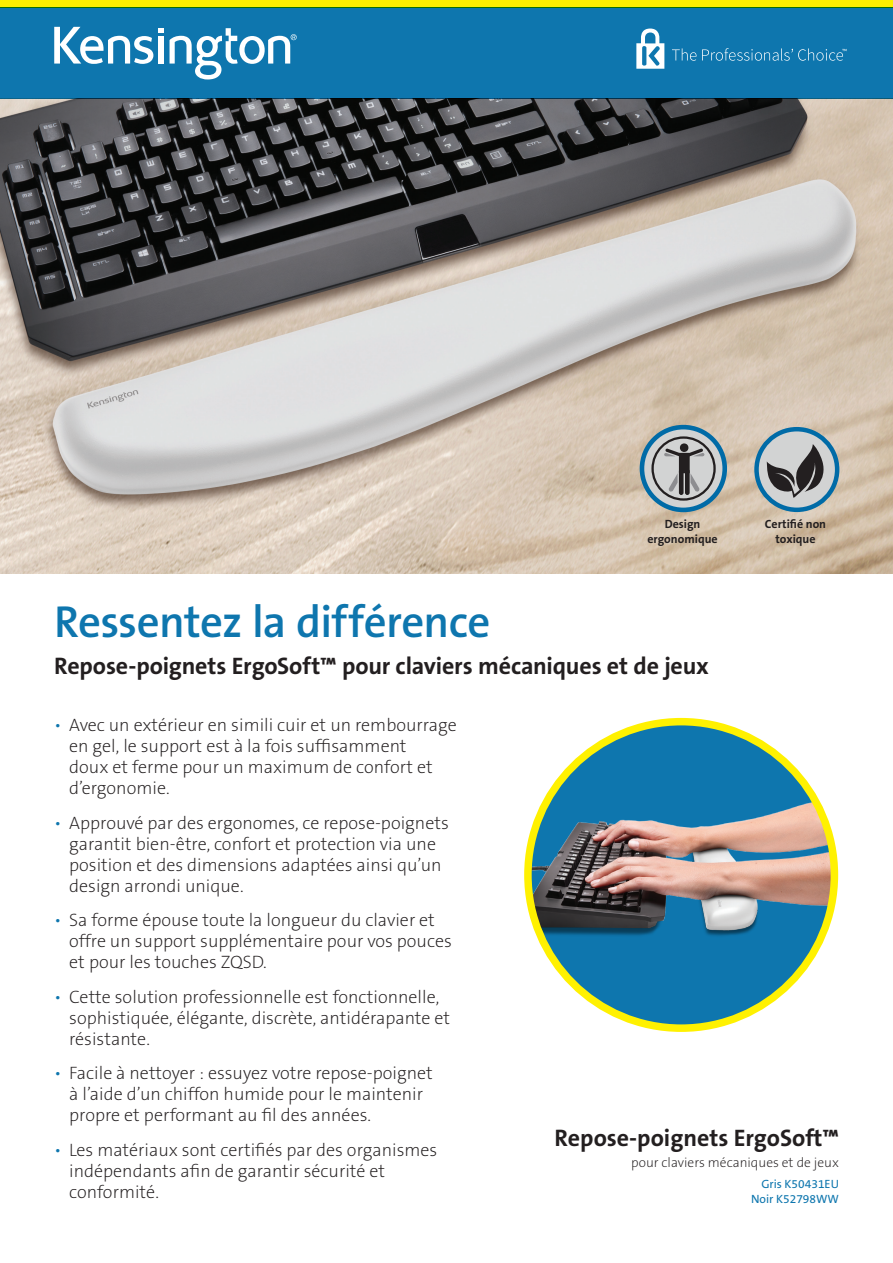
<style>
.page{position:relative;width:893px;height:1263px;background:#fff}
.page>*{position:absolute;margin:0;border:0;box-sizing:border-box;transform-origin:0 0}
.Headline{font:45px "The Sans KENSINGTON6 SB";letter-spacing:-.015em;color:#0e76ae}
.Subhead{font:24px "The Sans KENSINGTON7 Bd";letter-spacing:-.005em;color:#231f20}
.Product{font:24px "The Sans KENSINGTON7 Bd";color:#231f20}
.t1{font:18px/21px "The Sans KENSINGTON2 XL";color:#231f20}
.Sub_Product{font:13.5px "The Sans KENSINGTON2 XL";color:#231f20}
.Icon{font:12px/15px "The Sans KENSINGTON7 Bd";color:#231f20;text-align:center}
.SKU{font:12px "The Sans KENSINGTON5 Rg";color:#0e76ae}
.t2{font:11.55px/13.8px "The Sans KENSINGTON7 Bd";color:#231f20;text-align:center}
.t3{font:11.25px/13.5px "The Sans KENSINGTON7 Bd";color:#231f20;text-align:center}
.s1{color:#0e76ae}
</style>
<div class="page">
<img style="left:0;top:99px;width:893px;height:475px">
<div style="left:0;top:8px;width:893px;height:91px;background:#0e76ae"></div>
<svg style="left:170px;top:28px;width:127px;height:51px"></svg>
<svg style="left:54px;top:27px;width:110px;height:37px"></svg>
<div style="left:0;top:0;width:893px;height:8px;background:#fcee01"></div>
<svg style="left:672px;top:48px;width:24px;height:13px"></svg>
<svg style="left:702px;top:48px;width:144px;height:13px"></svg>
<svg style="left:636px;top:29px;width:28px;height:40px"></svg>
<svg style="left:642px;top:427px;width:83px;height:83px;background:#b0bbc0"></svg>
<div style="left:640px;top:425px;width:87px;height:87px;border:5px solid #006ba7;border-radius:50%"></div>
<div style="left:651px;top:436px;width:65px;height:65px;border:2px solid #231f20;border-radius:50%"></div>
<div style="left:679px;top:453px;width:11px;height:20px;background:#231f20"></div>
<hr style="left:679px;top:469px;width:4px;height:26px;background:#231f20;border-radius:2px">
<div style="left:685px;top:469px;width:5px;height:26px;background:#231f20;border-radius:2px"></div>
<svg style="left:668px;top:473px;width:10px;height:19px"></svg>
<svg style="left:690px;top:473px;width:10px;height:19px"></svg>
<svg style="left:664px;top:443px;width:41px;height:14px"></svg>
<svg style="left:756px;top:429px;width:81px;height:81px;background:#a6bdc9"></svg>
<div style="left:754px;top:427px;width:85px;height:85px;border:4px solid #006ba7;border-radius:50%"></div>
<svg style="left:767px;top:444px;width:58px;height:54px;background:#898889"></svg>
<div style="left:528px;top:722px;width:306px;height:306px;background:#0e76ae;border-radius:50%"></div>
<img style="left:528px;top:772px;width:306px;height:187px">
<div style="left:524px;top:718px;width:314px;height:314px;border:8px solid #fff101;border-radius:50%"></div>
<p class="Icon" style="left:647px;top:517px;width:72px">Design ergonomique</p>
<p class="Icon" style="left:765px;top:517px;width:63px">Certifié non toxique</p>
<p class="t2" style="left:658px;top:518px;width:55px">Ergonomic<br>Design</p>
<p class="t3" style="left:772px;top:517px;width:51px">Non-Toxic<br>Certified</p>
<p class="Headline" style="left:54px;top:598px;width:438px">Ressentez la différence</p>
<p class="Subhead" style="left:54px;top:653px;width:656px">Repose-poignets ErgoSoft™ pour claviers mécaniques et de jeux</p>
<p class="t1" style="left:69px;top:715px;width:389px;text-indent:-15px"><span class="s1">•</span> Avec un extérieur en simili cuir et un rembourrage en gel, le support est à la fois suffisamment<br>doux et ferme pour un maximum de confort et d’ergonomie.</p>
<p class="t1" style="left:69px;top:813px;width:381px;text-indent:-15px"><span class="s1">•</span> Approuvé par des ergonomes, ce repose-poignets garantit bien-être, confort et protection via une position et des dimensions adaptées ainsi qu’un design arrondi unique.</p>
<p class="t1" style="left:69px;top:910px;width:384px;text-indent:-15px"><span class="s1">•</span> Sa forme épouse toute la longueur du clavier et offre un support supplémentaire pour vos pouces et pour les touches ZQSD.</p>
<p class="t1" style="left:69px;top:987px;width:382px;text-indent:-15px"><span class="s1">•</span> Cette solution professionnelle est fonctionnelle, sophistiquée, élégante, discrète, antidérapante et résistante.</p>
<p class="t1" style="left:69px;top:1063px;width:365px;text-indent:-15px"><span class="s1">•</span> Facile à nettoyer : essuyez votre repose-poignet à l’aide d’un chiffon humide pour le maintenir propre et performant au fil des années.</p>
<p class="t1" style="left:69px;top:1140px;width:370px;text-indent:-15px"><span class="s1">•</span> Les matériaux sont certifiés par des organismes indépendants afin de garantir sécurité et conformité.</p>
<p class="Product" style="left:555px;top:1124px;width:286px">Repose-poignets ErgoSoft™</p>
<p class="Sub_Product" style="left:631px;top:1155px;width:209px">pour claviers mécaniques et de jeux</p>
<p class="SKU" style="left:761px;top:1178px;width:79px">Gris K50431EU</p>
<p class="SKU" style="left:751px;top:1193px;width:89px">Noir K52798WW</p>
</div>
